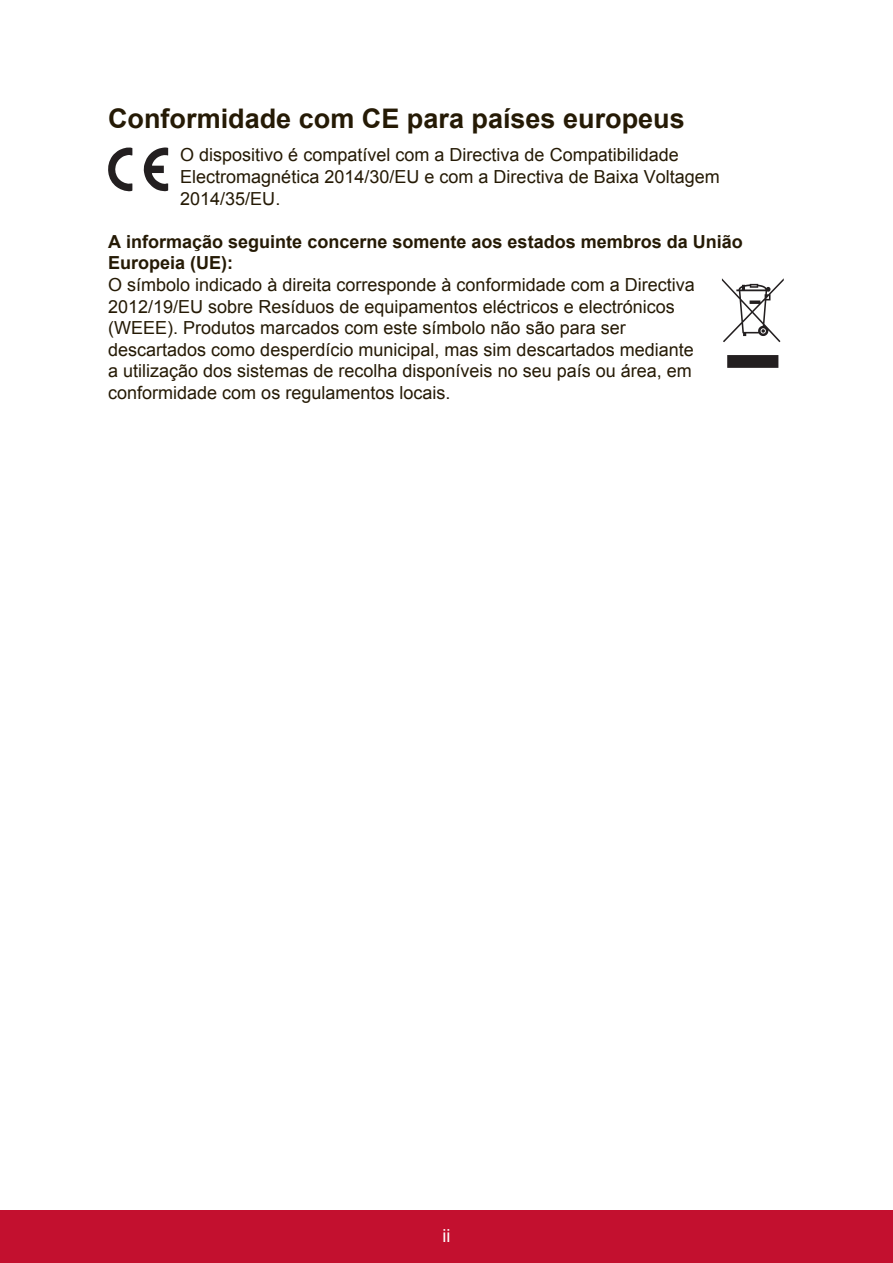
<style>
.page{position:relative;width:893px;height:1263px;background:#fff}
.page>*{position:absolute;margin:0;border:0;box-sizing:border-box;transform-origin:0 0}
.t1{font:700 27px "Arial";color:#251a05}
.t2{font:18px/21.6px "Arial";color:#251a05}
.t3{font:700 18px/21.6px "Arial";color:#251a05}
.t4{font:18px "Arial";color:#fff}
</style>
<div class="page">
<div style="left:0;top:1210px;width:892px;height:53px;background:#c3102f"></div>
<svg style="left:108px;top:147px;width:24px;height:44px"></svg>
<svg style="left:143px;top:147px;width:25px;height:44px"></svg>
<svg style="left:727px;top:355px;width:51px;height:13px"></svg>
<svg style="left:721px;top:278px;width:62px;height:64px"></svg>
<h1 class="t1" style="left:108px;top:100px;width:578px">Conformidade com CE para países europeus</h1>
<p class="t2" style="left:180px;top:144px;width:541px">O dispositivo é compatível com a Directiva de Compatibilidade<br>Electromagnética 2014/30/EU e com a Directiva de Baixa Voltagem<br>2014/35/EU.</p>
<p class="t3" style="left:108px;top:231px;width:636px">A informação seguinte concerne somente aos estados membros da União<br>Europeia (UE):</p>
<p class="t2" style="left:108px;top:274px;width:588px">O símbolo indicado à direita corresponde à conformidade com a Directiva 2012/19/EU sobre Resíduos de equipamentos eléctricos e electrónicos (WEEE). Produtos marcados com este símbolo não são para ser descartados como desperdício municipal, mas sim descartados mediante a utilização dos sistemas de recolha disponíveis no seu país ou área, em conformidade com os regulamentos locais.</p>
<p class="t4" style="left:442px;top:1223px;width:9px">ii</p>
</div>
